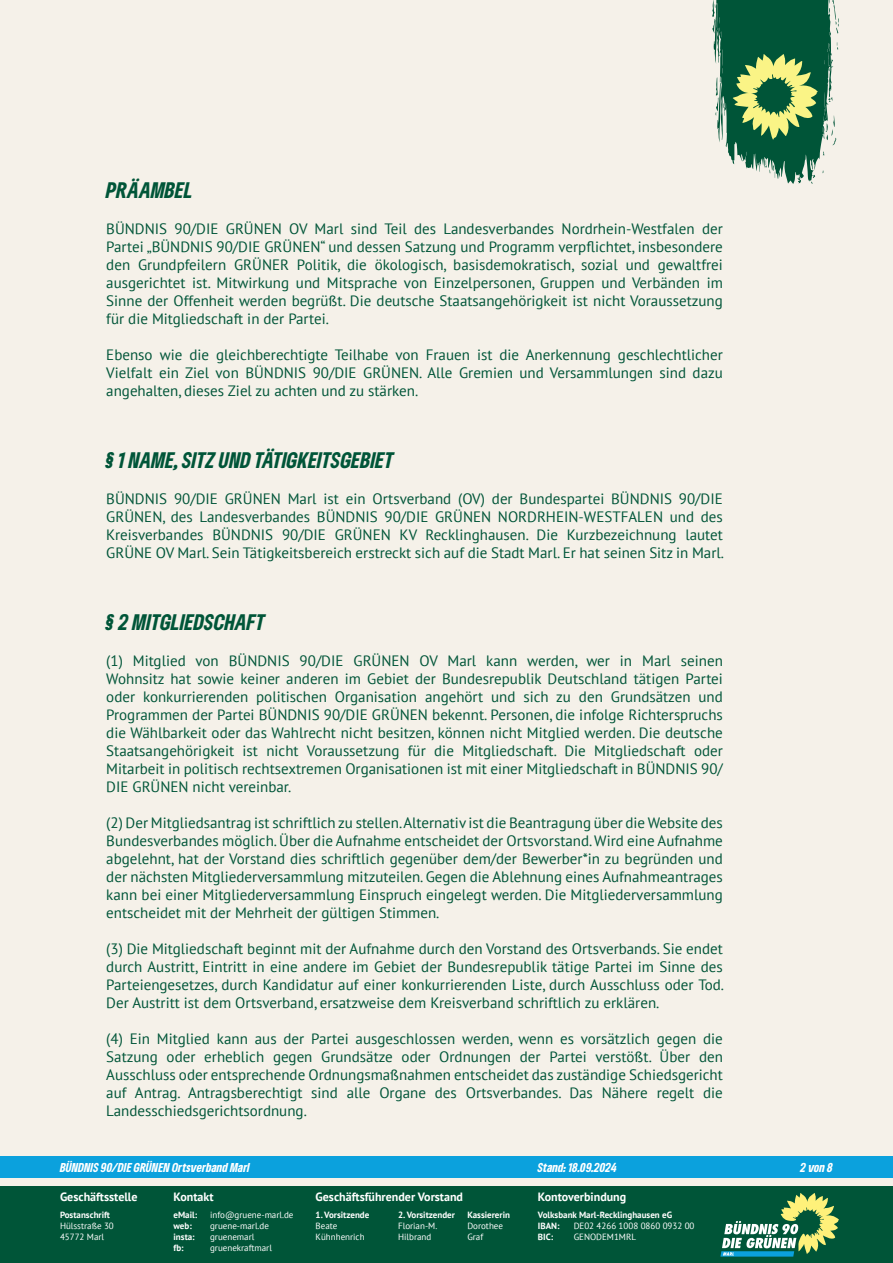
<style>
.page{position:relative;width:893px;height:1263px;background:#f5f1e9}
.page>*{position:absolute;margin:0;border:0;box-sizing:border-box;transform-origin:0 0}
.t1{font:italic 900 condensed 21px "Gruene Type";color:#005538}
.t2{font:15px/18px "PT Sans";color:#005538;text-align:justify}
.t3{font:700 12px "PT Sans";color:#fff}
.t4{font:italic 900 condensed 12px "Gruene Type";color:#fff}
.t5{font:9px/10.8px "PT Sans";color:#fff}
.t6{font:700 9px "PT Sans";color:#fff}
</style>
<div class="page">
<svg style="left:712px;top:0;width:127px;height:184px"></svg>
<div style="left:0;top:1186px;width:893px;height:77px;background:#005538"></div>
<svg style="left:720px;top:1193px;width:119px;height:63px"></svg>
<div style="left:0;top:1157px;width:893px;height:21px;background:#0ba1dd"></div>
<h1 class="t1" style="left:106px;top:176px;width:88px">PRÄAMBEL</h1>
<p class="t2" style="left:106px;top:219px;width:618px">BÜNDNIS 90/DIE GRÜNEN OV Marl sind Teil des Landesverbandes Nordrhein-Westfalen der Partei „BÜNDNIS 90/DIE GRÜNEN“ und dessen Satzung und Programm verpflichtet, insbesondere den Grundpfeilern GRÜNER Politik, die ökologisch, basisdemokratisch, sozial und gewaltfrei ausgerichtet ist. Mitwirkung und Mitsprache von Einzelpersonen, Gruppen und Verbänden im Sinne der Offenheit werden begrüßt. Die deutsche Staatsangehörigkeit ist nicht Voraussetzung für die Mitgliedschaft in der Partei.</p>
<p class="t2" style="left:106px;top:345px;width:618px">Ebenso wie die gleichberechtigte Teilhabe von Frauen ist die Anerkennung geschlechtlicher Vielfalt ein Ziel von BÜNDNIS 90/DIE GRÜNEN. Alle Gremien und Versammlungen sind dazu angehalten, dieses Ziel zu achten und zu stärken.</p>
<h1 class="t1" style="left:106px;top:446px;width:289px">§ 1 NAME, SITZ UND TÄTIGKEITSGEBIET</h1>
<p class="t2" style="left:106px;top:489px;width:619px">BÜNDNIS 90/DIE GRÜNEN Marl ist ein Ortsverband (OV) der Bundespartei BÜNDNIS 90/DIE GRÜNEN, des Landesverbandes BÜNDNIS 90/DIE GRÜNEN NORDRHEIN-WESTFALEN und des Kreisverbandes BÜNDNIS 90/DIE GRÜNEN KV Recklinghausen. Die Kurzbezeichnung lautet GRÜNE OV Marl. Sein Tätigkeitsbereich erstreckt sich auf die Stadt Marl. Er hat seinen Sitz in Marl.</p>
<h1 class="t1" style="left:106px;top:608px;width:160px">§ 2 MITGLIEDSCHAFT</h1>
<p class="t2" style="left:106px;top:651px;width:618px">(1) Mitglied von BÜNDNIS 90/DIE GRÜNEN OV Marl kann werden, wer in Marl seinen Wohnsitz hat sowie keiner anderen im Gebiet der Bundesrepublik Deutschland tätigen Partei oder konkurrierenden politischen Organisation angehört und sich zu den Grundsätzen und Programmen der Partei BÜNDNIS 90/DIE GRÜNEN bekennt. Personen, die infolge Richterspruchs die Wählbarkeit oder das Wahlrecht nicht besitzen, können nicht Mitglied werden. Die deutsche Staatsangehörigkeit ist nicht Voraussetzung für die Mitgliedschaft. Die Mitgliedschaft oder Mitarbeit in politisch rechtsextremen Organisationen ist mit einer Mitgliedschaft in BÜNDNIS 90/ DIE GRÜNEN nicht vereinbar.</p>
<p class="t2" style="left:106px;top:813px;width:618px">(2) Der Mitgliedsantrag ist schriftlich zu stellen. Alternativ ist die Beantragung über die Website des Bundesverbandes möglich. Über die Aufnahme entscheidet der Ortsvorstand. Wird eine Aufnahme abgelehnt, hat der Vorstand dies schriftlich gegenüber dem/der Bewerber*in zu begründen und der nächsten Mitgliederversammlung mitzuteilen. Gegen die Ablehnung eines Aufnahmeantrages kann bei einer Mitgliederversammlung Einspruch eingelegt werden. Die Mitgliederversammlung entscheidet mit der Mehrheit der gültigen Stimmen.</p>
<p class="t2" style="left:106px;top:939px;width:619px">(3) Die Mitgliedschaft beginnt mit der Aufnahme durch den Vorstand des Ortsverbands. Sie endet durch Austritt, Eintritt in eine andere im Gebiet der Bundesrepublik tätige Partei im Sinne des Parteiengesetzes, durch Kandidatur auf einer konkurrierenden Liste, durch Ausschluss oder Tod.<br>Der Austritt ist dem Ortsverband, ersatzweise dem Kreisverband schriftlich zu erklären.</p>
<p class="t2" style="left:106px;top:1029px;width:618px">(4) Ein Mitglied kann aus der Partei ausgeschlossen werden, wenn es vorsätzlich gegen die Satzung oder erheblich gegen Grundsätze oder Ordnungen der Partei verstößt. Über den Ausschluss oder entsprechende Ordnungsmaßnahmen entscheidet das zuständige Schiedsgericht auf Antrag. Antragsberechtigt sind alle Organe des Ortsverbandes. Das Nähere regelt die Landesschiedsgerichtsordnung.</p>
<p class="t4" style="left:60px;top:1160px;width:191px">BÜNDNIS 90/DIE GRÜNEN Ortsverband Marl</p>
<p class="t4" style="left:538px;top:1160px;width:81px">Stand: 18.09.2024</p>
<p class="t4" style="left:800px;top:1160px;width:34px">2 von 8</p>
<p class="t3" style="left:60px;top:1189px;width:79px">Geschäftsstelle</p>
<p class="t3" style="left:174px;top:1189px;width:42px">Kontakt</p>
<p class="t3" style="left:316px;top:1189px;width:149px">Geschäftsführender Vorstand</p>
<p class="t3" style="left:538px;top:1189px;width:90px">Kontoverbindung</p>
<p class="t6" style="left:60px;top:1209px;width:52px">Postanschrift</p>
<p class="t6" style="left:174px;top:1209px;width:25px">eMail:</p>
<p class="t5" style="left:210px;top:1210px;width:85px">info@gruene-marl.de</p>
<p class="t6" style="left:316px;top:1209px;width:55px">1. Vorsitzende</p>
<p class="t6" style="left:398px;top:1209px;width:58px">2. Vorsitzender</p>
<p class="t6" style="left:467px;top:1209px;width:44px">Kassiererin</p>
<p class="t6" style="left:538px;top:1209px;width:136px">Volksbank Marl-Recklinghausen eG</p>
<p class="t5" style="left:60px;top:1221px;width:55px">Hülsstraße 30<br>45772 Marl</p>
<p class="t6" style="left:174px;top:1220px;width:20px">web:</p>
<p class="t5" style="left:210px;top:1221px;width:60px">gruene-marl.de</p>
<p class="t5" style="left:316px;top:1221px;width:51px">Beate<br>Kühnhenrich</p>
<p class="t5" style="left:398px;top:1221px;width:41px">Florian-M.<br>Hilbrand</p>
<p class="t5" style="left:467px;top:1221px;width:37px">Dorothee<br>Graf</p>
<p class="t6" style="left:538px;top:1220px;width:23px">IBAN:</p>
<p class="t5" style="left:574px;top:1221px;width:122px">DE02 4266 1008 0860 0932 00</p>
<p class="t6" style="left:174px;top:1231px;width:23px">insta:</p>
<p class="t5" style="left:210px;top:1232px;width:46px">gruenemarl</p>
<p class="t6" style="left:538px;top:1231px;width:17px">BIC:</p>
<p class="t5" style="left:574px;top:1232px;width:64px">GENODEM1MRL</p>
<p class="t6" style="left:174px;top:1242px;width:12px">fb:</p>
<p class="t5" style="left:210px;top:1243px;width:63px">gruenekraftmarl</p>
</div>
